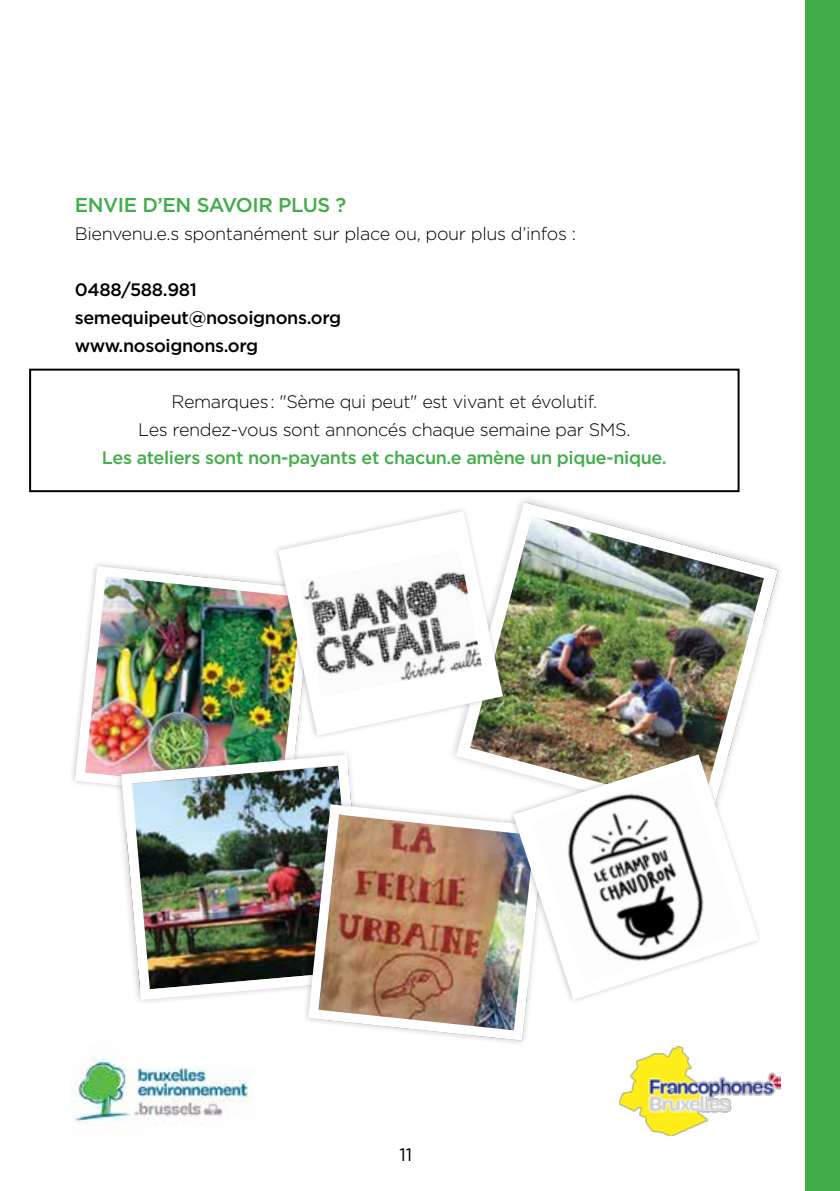
<style>
.page{position:relative;width:840px;height:1191px;background:#fff}
.page>*{position:absolute;margin:0;border:0;box-sizing:border-box;transform-origin:0 0}
.t1{font:500 20px "Gotham";letter-spacing:-.02em;color:#41ad49}
.t2{font:300 18px/28px "Gotham";letter-spacing:-.02em;color:#000;text-align:center}
.t3{font:500 18px/28px "Gotham";letter-spacing:-.02em;color:#000}
.t4{font:500 18px "Gotham";letter-spacing:-.02em;color:#41ad49}
.t5{font:18px "Gotham";color:#000}
</style>
<div class="page">
<div style="left:805px;top:0;width:34px;height:1191px;background:#41ad49"></div>
<img style="left:619px;top:1046px;width:161px;height:89px">
<img style="left:72px;top:1054px;width:181px;height:82px">
<img style="left:85px;top:576px;width:213px;height:211px">
<div style="left:75px;top:566px;width:236px;height:237px;border:9px solid #fff;border-radius:22px"></div>
<img style="left:469px;top:502px;width:308px;height:270px">
<div style="left:457px;top:503px;width:319px;height:319px;border:11px solid #fff;border-radius:65px"></div>
<img style="left:113px;top:746px;width:233px;height:256px">
<img style="left:122px;top:765px;width:231px;height:225px">
<div style="left:122px;top:755px;width:244px;height:244px;border:10px solid #fff;border-radius:19px"></div>
<svg style="left:301px;top:797px;width:222px;height:246px"></svg>
<img style="left:311px;top:814px;width:217px;height:226px">
<div style="left:308px;top:804px;width:236px;height:236px;border:9px solid #fff;border-radius:21px"></div>
<img style="left:270px;top:504px;width:239px;height:239px">
<div style="left:283px;top:516px;width:214px;height:214px;background:#fff;border-radius:38px"></div>
<img style="left:299px;top:549px;width:182px;height:148px">
<div style="left:279px;top:512px;width:222px;height:223px;border:8px solid #fff;border-radius:38px"></div>
<img style="left:505px;top:747px;width:261px;height:260px">
<svg style="left:518px;top:759px;width:235px;height:235px"></svg>
<img style="left:531px;top:770px;width:209px;height:214px">
<div style="left:514px;top:755px;width:243px;height:243px;border:8px solid #fff;border-radius:58px"></div>
<div style="left:29px;top:369px;width:710px;height:123px;border:2px solid #000"></div>
<p class="t1" style="left:75px;top:192px;width:273px">ENVIE D’EN SAVOIR PLUS ?</p>
<p class="t2" style="left:75px;top:219px;width:502px">Bienvenu.e.s spontanément sur place ou, pour plus d’infos :</p>
<p class="t3" style="left:75px;top:275px;width:268px">0488/588.981 semequipeut@nosoignons.org www.nosoignons.org</p>
<p class="t2" style="left:138px;top:387px;width:493px">Remarques : "Sème qui peut" est vivant et évolutif.<br>Les rendez-vous sont annoncés chaque semaine par SMS.</p>
<p class="t4" style="left:102px;top:446px;width:566px">Les ateliers sont non-payants et chacun.e amène un pique-nique.</p>
<p class="t5" style="left:399px;top:1143px;width:14px">11</p>
</div>
